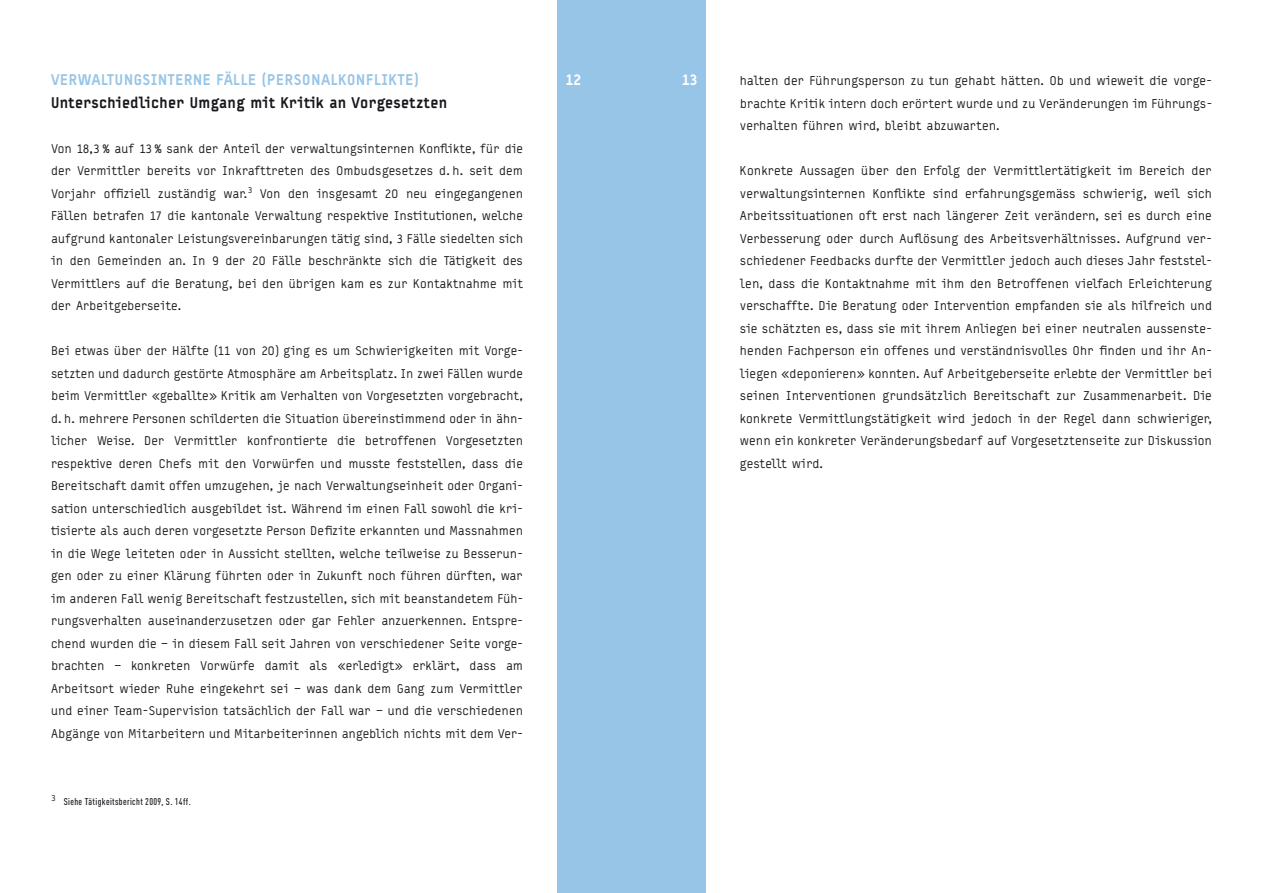
<style>
.page{position:relative;width:1263px;height:893px;background:#fff}
.page>*{position:absolute;margin:0;border:0;box-sizing:border-box;transform-origin:0 0}
.t1{font:900 15px "Typestar";color:#fff}
.t2{font:900 14.85px "Typestar";letter-spacing:.01em;color:#1a171c}
.t3{font:900 14.85px "Typestar";letter-spacing:.05em;color:#97c5e7}
.t4{font:12.9px/22.5px "Typestar";letter-spacing:.005em;color:#1a171c;text-align:justify}
.t5{font:12.75px/22.5px "Typestar";letter-spacing:.01em;color:#1a171c;text-align:justify}
.t6{font:500 9.75px "DIN Cond";letter-spacing:.035em;color:#1a171c}
.t7{font:9px "Typestar";color:#1a171c}
</style>
<div class="page">
<div style="left:631px;top:0;width:75px;height:893px;background:#97c5e7"></div>
<div style="left:557px;top:0;width:74px;height:893px;background:#97c5e7"></div>
<p class="t3" style="left:51px;top:70px;width:369px">Verwaltungsinterne Fälle (Personalkonflikte)</p>
<p class="t1" style="left:566px;top:70px;width:18px">12</p>
<p class="t1" style="left:682px;top:70px;width:17px">13</p>
<p class="t2" style="left:51px;top:93px;width:398px">U nterschiedlicher U mgang mit Kritik an Vorgesetzten</p>
<p class="t5" style="left:51px;top:137px;width:474px">Von 18,3 % auf 13 % sank der Anteil der verwaltungsinternen Konflikte, für die der Vermittler bereits vor Inkrafttreten des Ombudsgesetzes d. h. seit dem Vorjahr offiziell zuständig war.<sup>3</sup> Von den insgesamt 20 neu eingegangenen Fällen betrafen 17 die kantonale Verwaltung respektive Institutionen, welche aufgrund kantonaler Leistungsvereinbarungen tätig sind, 3 Fälle siedelten sich in den Gemeinden an. In 9 der 20 Fälle beschränkte sich die Tätigkeit des Vermittlers auf die Beratung, bei den übrigen kam es zur Kontaktnahme mit der Arbeitgeberseite.</p>
<p class="t5" style="left:51px;top:340px;width:474px">Bei etwas über der Hälfte (11 von 20) ging es um Schwierigkeiten mit Vorge&shy;setzten und dadurch gestörte Atmosphäre am Arbeitsplatz. In zwei Fällen wurde beim Vermittler «geballte» Kritik am Verhalten von Vorgesetzten vorgebracht, d. h. mehrere Personen schilderten die Situation übereinstimmend oder in ähn&shy;licher Weise. Der Vermittler konfrontierte die betroffenen Vorgesetzten respektive deren Chefs mit den Vorwürfen und musste feststellen, dass die Bereitschaft damit offen umzugehen, je nach Verwaltungseinheit oder Organi&shy;sation unterschiedlich ausgebildet ist. Während im einen Fall sowohl die kri&shy;tisierte als auch deren vorgesetzte Person Defizite erkannten und Massnahmen in die Wege leiteten oder in Aussicht stellten, welche teilweise zu Besserun&shy;gen oder zu einer Klärung führten oder in Zukunft noch führen dürften, war im anderen Fall wenig Bereitschaft festzustellen, sich mit beanstandetem Füh&shy;rungsverhalten auseinanderzusetzen oder gar Fehler anzuerkennen. Entspre&shy;chend wurden die – in diesem Fall seit Jahren von verschiedener Seite vorge&shy;brachten – konkreten Vorwürfe damit als «erledigt» erklärt, dass am Arbeitsort wieder Ruhe eingekehrt sei – was dank dem Gang zum Vermittler und einer Team-Supervision tatsächlich der Fall war – und die verschiedenen Abgänge von Mitarbeitern und Mitarbeiterinnen angeblich nichts mit dem Ver-</p>
<p class="t7" style="left:51px;top:792px;width:6px">3</p>
<p class="t6" style="left:64px;top:796px;width:128px">Siehe Tätigkeitsbericht 2009, S. 14ff.</p>
<p class="t4" style="left:740px;top:69px;width:474px">halten der Führungsperson zu tun gehabt hätten. Ob und wieweit die vorge&shy;brachte Kritik intern doch erörtert wurde und zu Veränderungen im Führungs&shy;verhalten führen wird, bleibt abzuwarten.</p>
<p class="t4" style="left:740px;top:159px;width:474px">Konkrete Aussagen über den Erfolg der Vermittlertätigkeit im Bereich der verwaltungsinternen Konflikte sind erfahrungsgemäss schwierig, weil sich Arbeitssituationen oft erst nach längerer Zeit verändern, sei es durch eine Verbesserung oder durch Auflösung des Arbeitsverhältnisses. Aufgrund ver&shy;schiedener Feedbacks durfte der Vermittler jedoch auch dieses Jahr feststel&shy;len, dass die Kontaktnahme mit ihm den Betroffenen vielfach Erleichterung verschaffte. Die Beratung oder Intervention empfanden sie als hilfreich und sie schätzten es, dass sie mit ihrem Anliegen bei einer neutralen aussenste&shy;henden Fachperson ein offenes und verständnisvolles Ohr finden und ihr An&shy;liegen «deponieren» konnten. Auf Arbeitgeberseite erlebte der Vermittler bei seinen Interventionen grundsätzlich Bereitschaft zur Zusammenarbeit. Die konkrete Vermittlungstätigkeit wird jedoch in der Regel dann schwieriger, wenn ein konkreter Veränderungsbedarf auf Vorgesetztenseite zur Diskussion gestellt wird.</p>
</div>
